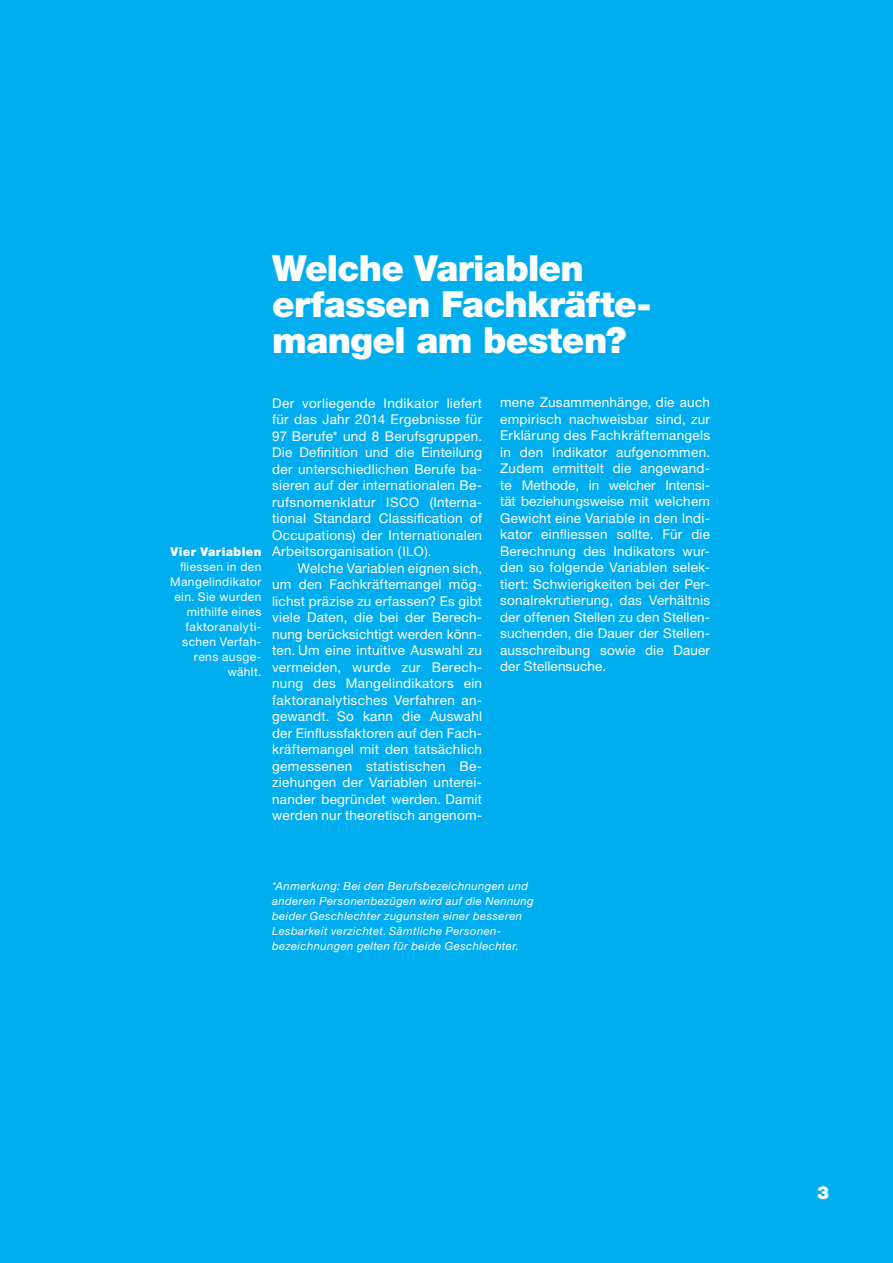
<style>
.page{position:relative;width:893px;height:1263px;background:#00aeef}
.page>*{position:absolute;margin:0;border:0;box-sizing:border-box;transform-origin:0 0}
.t1{font:900 36px/36px "Helvetica Neue LT Pro";letter-spacing:-.02em;color:#fff}
.t2{font:900 18px "Helvetica Neue LT Pro";color:#fff}
.t3{font:13.5px/16.5px "Helvetica Neue LT Pro";letter-spacing:.02em;color:#fff;text-align:justify}
.t4{font:12px/15px "Helvetica Neue LT Pro";letter-spacing:.035em;color:#fff;text-align:right}
.t5{font:900 12px "Helvetica Neue LT Pro";letter-spacing:.03em;color:#fff}
.t6{font:italic 11.25px/15px "Helvetica Neue LT Pro";letter-spacing:.04em;color:#fff}
.s1{font-size:13.2px}
</style>
<div class="page">
<h1 class="t1" style="left:272px;top:250px;width:381px">Welche Variablen erfassen Fachkräfte&shy;mangel am besten?</h1>
<p class="t5" style="left:171px;top:545px;width:92px">Vier Variablen</p>
<p class="t4" style="left:170px;top:559px;width:93px">fliessen in den<br>Mangelindikator ein. Sie wurden mithilfe eines faktoranalyti&shy;schen Verfah&shy;rens ausge&shy;wählt.</p>
<p class="t3" style="left:272px;top:394px;width:211px">Der vorliegende Indikator liefert für das Jahr 2014 Ergebnisse für 97 Berufe* und 8 Berufsgruppen.<br>Die Definition und die Einteilung der unterschiedlichen Berufe ba&shy;sieren auf der internationalen Be&shy;rufsnomenklatur <span class="s1">ISCO</span> (Interna&shy;tional Standard Classification of Occupations) der Internationalen Arbeitsorganisation (<span class="s1">ILO)</span>.</p>
<p class="t3" style="left:272px;top:559px;width:211px;text-indent:26px">Welche Variablen eignen sich, um den Fachkräftemangel mög&shy;lichst präzise zu erfassen? Es gibt viele Daten, die bei der Berech&shy;nung berücksichtigt werden könn&shy;ten. Um eine intuitive Auswahl zu vermeiden, wurde zur Berech&shy;nung des Mangelindikators ein faktoranalytisches Verfahren an&shy;gewandt. So kann die Auswahl der Einflussfaktoren auf den Fach&shy;kräftemangel mit den tatsächlich gemessenen statistischen Be&shy;ziehungen der Variablen unterei&shy;nander begründet werden. Damit werden nur theoretisch angenom-</p>
<p class="t3" style="left:500px;top:394px;width:211px">mene Zusammenhänge, die auch empirisch nachweisbar sind, zur Erklärung des Fachkräftemangels in den Indikator aufgenommen.<br>Zudem ermittelt die angewand&shy;te Methode, in welcher Intensi&shy;tät beziehungsweise mit welchem Gewicht eine Variable in den Indi&shy;kator einfliessen sollte. Für die Berechnung des Indikators wur&shy;den so folgende Variablen selek&shy;tiert: Schwierigkeiten bei der Per&shy;sonalrekrutierung, das Verhältnis der offenen Stellen zu den Stellen&shy;suchenden, die Dauer der Stellen&shy;ausschreibung sowie die Dauer der Stellensuche.</p>
<p class="t6" style="left:272px;top:878px;width:263px">*Anmerkung: Bei den Berufsbezeichnungen und anderen Personenbezügen wird auf die Nennung beider Geschlechter zugunsten einer besseren Lesbarkeit verzichtet. Sämtliche Personen&shy;bezeichnungen gelten für beide Geschlechter.</p>
<h2 class="t2" style="left:817px;top:1182px;width:14px">3</h2>
</div>
